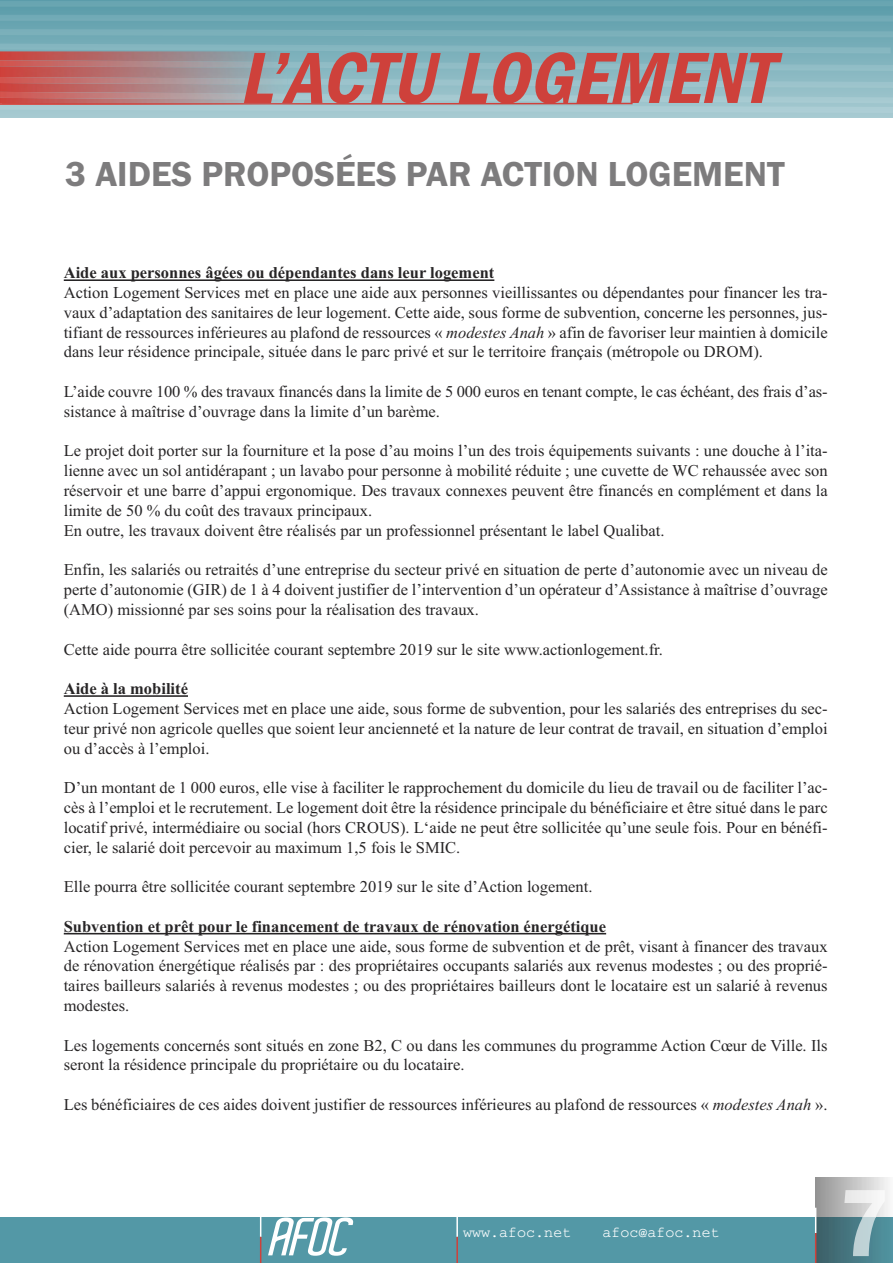
<style>
.page{position:relative;width:893px;height:1263px;background:#fff}
.page>*{position:absolute;margin:0;border:0;box-sizing:border-box;transform-origin:0 0}
.t1{font:italic 600 condensed 75px "Franklin Gothic";color:#ce413b}
.t2{font:600 36px "Franklin Gothic";color:#7d7c7d}
.t3{font:16.5px/19.8px "Times New Roman";color:#272526;text-align:justify}
.t4{font:700 16.5px "Times New Roman";color:#272526}
.t5{font:15px "Courier";color:#fff}
.s1{font-style:italic}
</style>
<div class="page">
<div style="left:0;top:1217px;width:893px;height:46px;background:#5398a6"></div>
<svg style="left:0;top:7px;width:893px;height:111px;background:#81b3bd"></svg>
<img style="left:815px;top:1178px;width:74px;height:85px">
<img style="left:844px;top:1190px;width:41px;height:27px">
<img style="left:850px;top:1217px;width:27px;height:39px">
<img style="left:0;top:88px;width:287px;height:4px">
<img style="left:0;top:53px;width:287px;height:2px">
<img style="left:0;top:41px;width:891px;height:12px">
<img style="left:0;top:0;width:893px;height:7px">
<svg style="left:0;top:14px;width:893px;height:26px;background:#6ca7b3"></svg>
<img style="left:0;top:27px;width:893px;height:10px">
<svg style="left:0;top:55px;width:893px;height:33px;background:#93a4ab"></svg>
<img style="left:287px;top:79px;width:606px;height:9px">
<img style="left:0;top:77px;width:287px;height:8px">
<img style="left:287px;top:94px;width:606px;height:6px">
<img style="left:0;top:92px;width:287px;height:8px">
<svg style="left:0;top:100px;width:893px;height:13px;background:#abb9be"></svg>
<svg style="left:260px;top:1217px;width:93px;height:46px"></svg>
<hr style="left:456px;top:1211px;width:2px;height:26px;background:#fff">
<hr style="left:456px;top:1237px;width:2px;height:26px;background:#ce413b">
<svg style="left:815px;top:1208px;width:1px;height:25px"></svg>
<hr style="left:815px;top:1233px;width:1px;height:30px;background:#ce413b">
<hr style="left:64px;top:279px;width:430px;height:2px;background:#272526">
<hr style="left:64px;top:695px;width:124px;height:2px;background:#272526">
<hr style="left:64px;top:933px;width:542px;height:1px;background:#272526">
<h1 class="t1" style="left:239px;top:33px;width:554px">L’ACTU LOGEMENT</h1>
<h2 class="t2" style="left:65px;top:152px;width:721px">3 AIDES PROPOSÉES PAR ACTION LOGEMENT</h2>
<p class="t4" style="left:64px;top:263px;width:432px">Aide aux personnes âgées ou dépendantes dans leur logement</p>
<p class="t3" style="left:64px;top:282px;width:765px">Action Logement Services met en place une aide aux personnes vieillissantes ou dépendantes pour financer les tra&shy;vaux d’adaptation des sanitaires de leur logement. Cette aide, sous forme de subvention, concerne les personnes, jus&shy;tifiant de ressources inférieures au plafond de ressources « <span class="s1">modestes Anah</span> » afin de favoriser leur maintien à domicile dans leur résidence principale, située dans le parc privé et sur le territoire français (métropole ou DROM).</p>
<p class="t3" style="left:64px;top:381px;width:765px">L’aide couvre 100 % des travaux financés dans la limite de 5 000 euros en tenant compte, le cas échéant, des frais d’as&shy;sistance à maîtrise d’ouvrage dans la limite d’un barème.</p>
<p class="t3" style="left:64px;top:441px;width:765px;text-align:left">Le projet doit porter sur la fourniture et la pose d’au moins l’un des trois équipements suivants : une douche à l’ita&shy;lienne avec un sol antidérapant ; un lavabo pour personne à mobilité réduite ; une cuvette de WC rehaussée avec son réservoir et une barre d’appui ergonomique. Des travaux connexes peuvent être financés en complément et dans la limite de 50 % du coût des travaux principaux.<br>En outre, les travaux doivent être réalisés par un professionnel présentant le label Qualibat.</p>
<p class="t3" style="left:64px;top:560px;width:765px">Enfin, les salariés ou retraités d’une entreprise du secteur privé en situation de perte d’autonomie avec un niveau de perte d’autonomie (GIR) de 1 à 4 doivent justifier de l’intervention d’un opérateur d’Assistance à maîtrise d’ouvrage (AMO) missionné par ses soins pour la réalisation des travaux.</p>
<p class="t3" style="left:64px;top:639px;width:601px">Cette aide pourra être sollicitée courant septembre 2019 sur le site www.actionlogement.fr.</p>
<p class="t4" style="left:64px;top:679px;width:126px">Aide à la mobilité</p>
<p class="t3" style="left:64px;top:698px;width:765px">Action Logement Services met en place une aide, sous forme de subvention, pour les salariés des entreprises du sec&shy;teur privé non agricole quelles que soient leur ancienneté et la nature de leur contrat de travail, en situation d’emploi ou d’accès à l’emploi.</p>
<p class="t3" style="left:64px;top:777px;width:765px">D’un montant de 1 000 euros, elle vise à faciliter le rapprochement du domicile du lieu de travail ou de faciliter l’ac&shy;cès à l’emploi et le recrutement. Le logement doit être la résidence principale du bénéficiaire et être situé dans le parc locatif privé, intermédiaire ou social (hors CROUS). L‘aide ne peut être sollicitée qu’une seule fois. Pour en bénéfi&shy;cier, le salarié doit percevoir au maximum 1,5 fois le SMIC.</p>
<p class="t3" style="left:64px;top:876px;width:530px">Elle pourra être sollicitée courant septembre 2019 sur le site d’Action logement.</p>
<p class="t4" style="left:64px;top:916px;width:544px">Subvention et prêt pour le financement de travaux de rénovation énergétique</p>
<p class="t3" style="left:64px;top:936px;width:765px">Action Logement Services met en place une aide, sous forme de subvention et de prêt, visant à financer des travaux de rénovation énergétique réalisés par : des propriétaires occupants salariés aux revenus modestes ; ou des proprié&shy;taires bailleurs salariés à revenus modestes ; ou des propriétaires bailleurs dont le locataire est un salarié à revenus modestes.</p>
<p class="t3" style="left:64px;top:1035px;width:765px">Les logements concernés sont situés en zone B2, C ou dans les communes du programme Action Cœur de Ville. Ils seront la résidence principale du propriétaire ou du locataire.</p>
<p class="t3" style="left:64px;top:1094px;width:765px">Les bénéficiaires de ces aides doivent justifier de ressources inférieures au plafond de ressources « <span class="s1">modestes Anah</span> ».</p>
<p class="t5" style="left:463px;top:1227px;width:109px">www.afoc.net</p>
<p class="t5" style="left:603px;top:1227px;width:119px">afoc@afoc.net</p>
</div>
